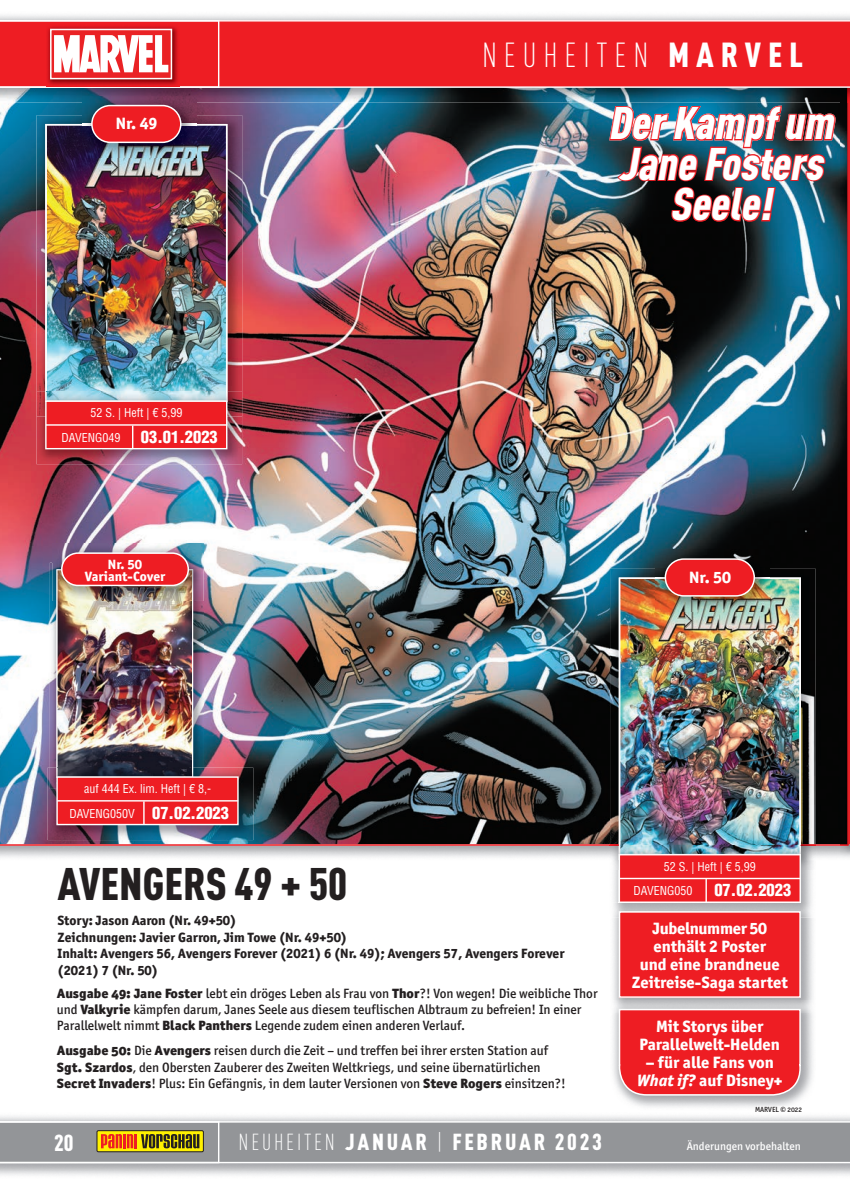
<style>
.page{position:relative;width:850px;height:1189px;background:#fff}
.page>*{position:absolute;margin:0;border:0;box-sizing:border-box;transform-origin:0 0}
.t1{font:italic 900 45px/40.5px "DIN Cond";color:#fff;text-align:center}
.t2{font:900 45px "DIN Cond";color:#231f20}
.t3{font:300 34.35px "DIN Cond";letter-spacing:.2em;color:#fff}
.t4{font:900 22.8px "DIN Cond";letter-spacing:.12em;color:#fff}
.t5{font:800 16.5px/18px "Officina San ITC";color:#fff;text-align:center}
.t6{font:900 condensed 16.5px "Helvetica";color:#fff}
.t7{font:13.5px/16.2px "Officina San ITC Medium OS";color:#231f20}
.t8{font:800 13.5px/16.5px "Officina San ITC";color:#231f20}
.t9{font:800 13.5px/12px "Officina San ITC";color:#fff;text-align:center}
.t10{font:condensed 12px "Helvetica";color:#fff}
.t11{font:11.4px "Officina San ITC Medium OS";color:#fff}
.t12{font:7.5px "Officina San ITC Medium OS";color:#231f20}
.s1{font-weight:400;font-size:12px}
.s2{font-weight:900;font-size:16.5px}
.s3{font-weight:900}
.s4{font-family:"Officina San ITC Black OS"}
.s5{font-family:"Officina San ITC Extra Bold Ital OS";font-weight:400}
.s6{font-weight:300}
</style>
<div class="page">
<img style="left:0;top:845px;width:840px;height:13px">
<img style="left:0;top:102px;width:840px;height:743px">
<img style="left:609px;top:106px;width:226px;height:117px">
<img style="left:37px;top:115px;width:205px;height:277px">
<img style="left:45px;top:124px;width:182px;height:268px">
<img style="left:82px;top:102px;width:114px;height:56px">
<img style="left:82px;top:124px;width:114px;height:1px">
<div style="left:92px;top:106px;width:89px;height:36px;background:#ee1d23;border-radius:18px"></div>
<div style="left:91px;top:105px;width:90px;height:38px;border:2px solid #fff;border-radius:18px"></div>
<img style="left:36px;top:392px;width:206px;height:72px">
<img style="left:37px;top:392px;width:205px;height:24px">
<img style="left:45px;top:392px;width:182px;height:8px">
<div style="left:46px;top:401px;width:181px;height:47px;background:#ee1d23"></div>
<div style="left:45px;top:400px;width:182px;height:49px;border:1px solid #fff"></div>
<svg style="left:132px;top:425px;width:1px;height:23px"></svg>
<hr style="left:46px;top:424px;width:181px;height:1px;background:#fff">
<img style="left:50px;top:562px;width:154px;height:205px">
<img style="left:56px;top:601px;width:137px;height:166px">
<img style="left:48px;top:767px;width:205px;height:73px">
<img style="left:56px;top:767px;width:137px;height:9px">
<div style="left:57px;top:777px;width:181px;height:47px;background:#ee1d23"></div>
<div style="left:56px;top:776px;width:183px;height:49px;border:1px solid #fff"></div>
<hr style="left:143px;top:801px;width:2px;height:23px;background:#fff">
<hr style="left:57px;top:800px;width:181px;height:1px;background:#fff">
<img style="left:769px;top:568px;width:46px;height:276px">
<img style="left:610px;top:568px;width:46px;height:276px">
<img style="left:619px;top:577px;width:182px;height:267px">
<img style="left:656px;top:549px;width:113px;height:62px">
<div style="left:665px;top:559px;width:89px;height:37px;background:#ee1d23;border-radius:18px"></div>
<div style="left:664px;top:558px;width:91px;height:38px;border:2px solid #fff;border-radius:18px"></div>
<img style="left:610px;top:844px;width:206px;height:58px">
<hr style="left:705px;top:879px;width:2px;height:22px;background:#fff">
<hr style="left:619px;top:877px;width:181px;height:2px;background:#fff">
<img style="left:840px;top:88px;width:8px;height:757px">
<img style="left:613px;top:917px;width:200px;height:83px">
<img style="left:613px;top:902px;width:199px;height:15px">
<img style="left:618px;top:902px;width:183px;height:1px">
<div style="left:619px;top:911px;width:181px;height:86px;background:#ee1d23"></div>
<div style="left:619px;top:911px;width:182px;height:86px;border:2px solid #fff"></div>
<img style="left:613px;top:1012px;width:200px;height:96px">
<img style="left:755px;top:1106px;width:46px;height:2px">
<svg style="left:618px;top:1008px;width:183px;height:88px;background:#ed2e33"></svg>
<img style="left:52px;top:543px;width:152px;height:58px">
<img style="left:56px;top:569px;width:137px;height:32px">
<div style="left:62px;top:553px;width:126px;height:32px;background:#ee1d23;border-radius:16px"></div>
<div style="left:61px;top:552px;width:128px;height:34px;border:2px solid #fff;border-radius:16px"></div>
<svg style="left:0;top:1121px;width:850px;height:41px;background:#9a9993"></svg>
<img style="left:0;top:88px;width:840px;height:14px">
<img style="left:82px;top:96px;width:114px;height:6px">
<svg style="left:847px;top:88px;width:3px;height:756px;background:#ce1c22"></svg>
<div style="left:219px;top:20px;width:631px;height:68px;background:#ee1d23"></div>
<svg style="left:0;top:21px;width:218px;height:66px"></svg>
<div style="left:50px;top:29px;width:122px;height:50px;border:2px solid #fff"></div>
<p class="t5" style="left:116px;top:114px;width:43px">Nr. 49</p>
<p class="t10" style="left:90px;top:405px;width:94px">52 S. | Heft | € 5,99</p>
<p class="t6" style="left:61px;top:426px;width:158px"><span class="s1">DAVENG049</span> 03.01.2023</p>
<p class="t9" style="left:85px;top:558px;width:82px">Nr. 50<br>Variant-Cover</p>
<p class="t10" style="left:84px;top:781px;width:128px">auf 444 Ex. lim. Heft | € 8,-</p>
<p class="t10" style="left:69px;top:805px;width:161px">DAVENG050V <span class="s2">07.02.2023</span></p>
<h2 class="t3" style="left:482px;top:35px;width:322px">NEUHEITEN <span class="s3">MARVEL</span></h2>
<h1 class="t1" style="left:608px;top:101px;width:236px">DerKampfum<br>Jane Fosters<br>Seele!</h1>
<p class="t5" style="left:689px;top:567px;width:43px">Nr. 50</p>
<h1 class="t2" style="left:58px;top:856px;width:291px">AVENGERS 49 + 50</h1>
<p class="t8" style="left:58px;top:912px;width:508px">Story: Jason Aaron (Nr. 49+50)<br>Zeichnungen: Javier Garron, Jim Towe (Nr. 49+50)<br>Inhalt: Avengers 56, Avengers Forever (2021) 6 (Nr. 49); Avengers 57, Avengers Forever (2021) 7 (Nr. 50)</p>
<p class="t7" style="left:57px;top:984px;width:542px"><span class="s4">Ausgabe 49: Jane Foster</span> lebt ein dröges Leben als Frau von <span class="s4">Thor</span>?! Von wegen! Die weibliche Thor und <span class="s4">Valkyrie</span> kämpfen darum, Janes Seele aus diesem teuflischen Albtraum zu befreien! In einer<br>Parallelwelt nimmt <span class="s4">Black Panthers</span> Legende zudem einen anderen Verlauf.</p>
<p class="t7" style="left:57px;top:1042px;width:510px"><span class="s4">Ausgabe 50:</span> Die <span class="s4">Avengers</span> reisen durch die Zeit – und treffen bei ihrer ersten Station auf<br><span class="s4">Sgt. Szardos</span>, den Obersten Zauberer des Zweiten Weltkriegs, und seine übernatürlichen<br><span class="s4">Secret Invaders</span>! Plus: Ein Gefängnis, in dem lauter Versionen von <span class="s4">Steve Rogers</span> einsitzen?!</p>
<p class="t10" style="left:664px;top:858px;width:94px">52 S. | Heft | € 5,99</p>
<p class="t10" style="left:633px;top:883px;width:60px">DAVENG050</p>
<p class="t6" style="left:714px;top:879px;width:78px">07.02.2023</p>
<p class="t5" style="left:632px;top:919px;width:158px">Jubelnummer 50 enthält 2 Poster<br>und eine brandneue<br>Zeitreise-Saga startet</p>
<p class="t5" style="left:639px;top:1016px;width:142px">Mit Storys über<br>Parallelwelt-Helden</p>
<p class="t5" style="left:637px;top:1052px;width:147px">– für alle Fans von<br><span class="s5">What if?</span> auf Disney+</p>
<p class="t12" style="left:755px;top:1105px;width:48px">MARVEL © 2022</p>
<h3 class="t4" style="left:239px;top:1127px;width:365px"><span class="s6">NEUHEITEN</span> JANUAR <span class="s6">|</span> FEBRUAR 2023</h3>
<h3 class="t4" style="left:54px;top:1128px;width:21px">20</h3>
<p class="t11" style="left:687px;top:1139px;width:116px">Änderungen vorbehalten</p>
</div>
